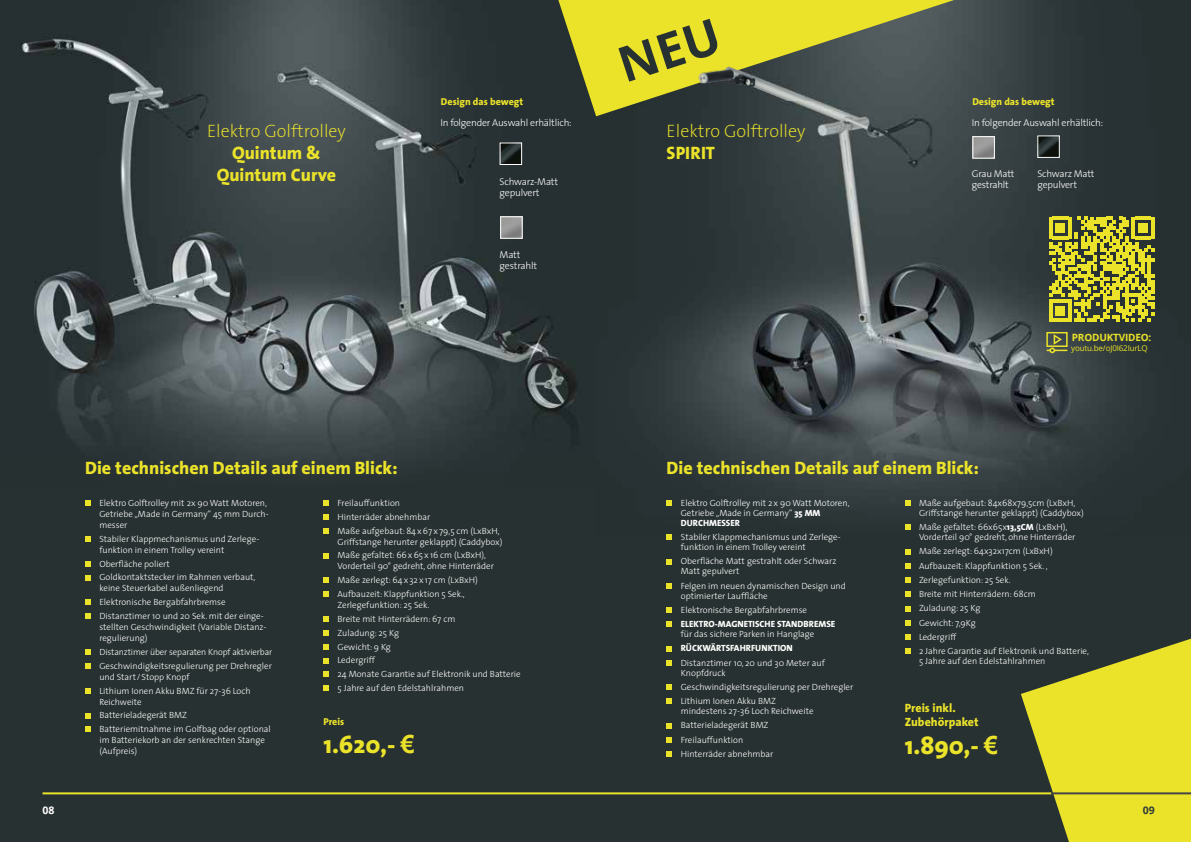
<style>
.page{position:relative;width:1191px;height:842px;background:#fff}
.page>*{position:absolute;margin:0;border:0;box-sizing:border-box;transform-origin:0 0}
.t1{font:800 25px "The Sans";color:#ebe32a}
.t2{font:800 18px/21.6px "The Sans";color:#ebe32a;text-align:center}
.t3{font:200 18px "The Sans";color:#ebe32a}
.t4{font:800 12px/14px "The Sans";color:#ebe32a}
.t5{font:700 10.5px "Open Sans";color:#fff}
.t6{font:700 10.5px "Open Sans";color:#303b3c}
.t7{font:300 10px/11px "The Sans";letter-spacing:-.02em;color:#fff}
.t8{font:800 10px "The Sans";color:#ebe32a}
.t9{font:700 10px "Open Sans";letter-spacing:-.02em;color:#ebe32a}
.t10{font:300 9.9px "The Sans";letter-spacing:-.02em;color:#fff}
.t11{font:300 9px/13.8px "The Sans";color:#fff}
.t12{font:800 9px "The Sans";color:#fff}
.t13{font:8px "Open Sans";letter-spacing:-.02em;color:#ebe32a}
.s1{font-family:"Arial";font-weight:700}
.s2{font-weight:800}
</style>
<div class="page">
<div style="left:595px;top:0;width:596px;height:842px;background:#283131"></div>
<img style="left:596px;top:0;width:559px;height:530px">
<div style="left:0;top:0;width:595px;height:842px;background:#283131"></div>
<img style="left:20px;top:0;width:557px;height:468px">
<svg style="left:1020px;top:639px;width:171px;height:203px"></svg>
<hr style="left:43px;top:792px;width:1008px;height:2px;background:#ebe32a">
<hr style="left:1051px;top:792px;width:140px;height:2px;background:#454545">
<svg style="left:558px;top:0;width:396px;height:116px;background:#8f913f"></svg>
<svg style="left:323px;top:500px;width:6px;height:6px"></svg>
<svg style="left:323px;top:514px;width:6px;height:6px"></svg>
<svg style="left:323px;top:528px;width:6px;height:5px"></svg>
<svg style="left:323px;top:553px;width:6px;height:5px"></svg>
<svg style="left:323px;top:577px;width:6px;height:6px"></svg>
<svg style="left:323px;top:591px;width:6px;height:6px"></svg>
<svg style="left:323px;top:616px;width:6px;height:6px"></svg>
<svg style="left:323px;top:630px;width:6px;height:6px"></svg>
<svg style="left:323px;top:644px;width:6px;height:5px"></svg>
<svg style="left:323px;top:658px;width:6px;height:5px"></svg>
<svg style="left:323px;top:671px;width:6px;height:6px"></svg>
<svg style="left:323px;top:685px;width:6px;height:6px"></svg>
<svg style="left:904px;top:500px;width:6px;height:6px"></svg>
<svg style="left:904px;top:524px;width:6px;height:6px"></svg>
<svg style="left:905px;top:549px;width:5px;height:5px"></svg>
<svg style="left:905px;top:563px;width:5px;height:6px"></svg>
<svg style="left:905px;top:577px;width:5px;height:6px"></svg>
<svg style="left:905px;top:591px;width:5px;height:6px"></svg>
<svg style="left:905px;top:606px;width:5px;height:5px"></svg>
<svg style="left:905px;top:620px;width:5px;height:6px"></svg>
<svg style="left:905px;top:634px;width:5px;height:6px"></svg>
<svg style="left:905px;top:648px;width:5px;height:6px"></svg>
<svg style="left:85px;top:500px;width:6px;height:6px"></svg>
<svg style="left:85px;top:536px;width:6px;height:6px"></svg>
<svg style="left:85px;top:561px;width:6px;height:5px"></svg>
<svg style="left:85px;top:575px;width:6px;height:5px"></svg>
<svg style="left:85px;top:599px;width:6px;height:6px"></svg>
<svg style="left:85px;top:613px;width:6px;height:6px"></svg>
<svg style="left:85px;top:649px;width:6px;height:6px"></svg>
<svg style="left:85px;top:663px;width:6px;height:6px"></svg>
<svg style="left:85px;top:688px;width:6px;height:5px"></svg>
<svg style="left:85px;top:713px;width:6px;height:5px"></svg>
<svg style="left:85px;top:726px;width:6px;height:6px"></svg>
<svg style="left:666px;top:500px;width:6px;height:6px"></svg>
<svg style="left:666px;top:534px;width:6px;height:6px"></svg>
<svg style="left:666px;top:559px;width:6px;height:5px"></svg>
<svg style="left:666px;top:583px;width:6px;height:6px"></svg>
<svg style="left:666px;top:607px;width:6px;height:6px"></svg>
<svg style="left:666px;top:621px;width:6px;height:6px"></svg>
<svg style="left:666px;top:646px;width:6px;height:5px"></svg>
<svg style="left:666px;top:660px;width:6px;height:6px"></svg>
<svg style="left:666px;top:684px;width:6px;height:6px"></svg>
<svg style="left:666px;top:698px;width:6px;height:6px"></svg>
<svg style="left:666px;top:723px;width:6px;height:5px"></svg>
<svg style="left:666px;top:737px;width:6px;height:6px"></svg>
<svg style="left:666px;top:751px;width:6px;height:6px"></svg>
<img style="left:974px;top:138px;width:18px;height:19px">
<div style="left:972px;top:136px;width:22px;height:23px;border:1px solid #fff"></div>
<img style="left:1039px;top:137px;width:18px;height:19px">
<div style="left:1037px;top:135px;width:22px;height:23px;border:1px solid #fff"></div>
<img style="left:666px;top:36px;width:170px;height:64px">
<img style="left:501px;top:145px;width:19px;height:18px">
<div style="left:499px;top:143px;width:23px;height:22px;border:1px solid #fff"></div>
<svg style="left:1049px;top:217px;width:105px;height:105px"></svg>
<svg style="left:1045px;top:331px;width:24px;height:23px"></svg>
<img style="left:502px;top:218px;width:18px;height:19px">
<div style="left:500px;top:216px;width:22px;height:23px;border:1px solid #fff"></div>
<div style="left:618px;top:19px;width:102px;height:63px;background:#ebe32a"></div>
<h2 class="t3" style="left:207px;top:116px;width:140px">Elektro Golftrolley</h2>
<h2 class="t2" style="left:217px;top:142px;width:121px">Quintum &amp;<br>Quintum Curve</h2>
<p class="t8" style="left:441px;top:93px;width:84px">Design das bewegt</p>
<p class="t8" style="left:972px;top:93px;width:84px">Design das bewegt</p>
<p class="t7" style="left:440px;top:116px;width:133px">In folgender Auswahl erhältlich:</p>
<p class="t7" style="left:971px;top:116px;width:133px">In folgender Auswahl erhältlich:</p>
<h2 class="t3" style="left:666px;top:116px;width:140px">Elektro Golftrolley</h2>
<h2 class="t2" style="left:666px;top:142px;width:50px">SPIRIT</h2>
<p class="t7" style="left:499px;top:175px;width:60px">Schwarz-Matt gepulvert</p>
<p class="t7" style="left:499px;top:249px;width:39px">Matt gestrahlt</p>
<p class="t10" style="left:971px;top:166px;width:44px">Grau Matt</p>
<p class="t10" style="left:1037px;top:166px;width:58px">Schwarz Matt</p>
<p class="t10" style="left:971px;top:177px;width:39px">gestrahlt</p>
<p class="t10" style="left:1037px;top:177px;width:41px">gepulvert</p>
<p class="t9" style="left:1071px;top:330px;width:81px">PRODUKTVIDEO:</p>
<p class="t13" style="left:1071px;top:342px;width:78px">youtu.be/oJ0I62IurLQ</p>
<h2 class="t2" style="left:85px;top:457px;width:314px">Die technischen Details auf einem Blick:</h2>
<h2 class="t2" style="left:666px;top:457px;width:314px">Die technischen Details auf einem Blick:</h2>
<p class="t11" style="left:99px;top:497px;width:171px;line-height:11px">Elektro Golftrolley mit 2x 90 Watt Motoren,<br>Getriebe „Made in Germany“ 45 mm Durch&shy;messer</p>
<p class="t11" style="left:99px;top:533px;width:161px;line-height:11px">Stabiler Klappmechanismus und Zerlege&shy;funktion in einem Trolley vereint</p>
<p class="t11" style="left:99px;top:556px;width:157px">Oberfläche poliert<br>Goldkontaktstecker im Rahmen verbaut,</p>
<p class="t11" style="left:99px;top:581px;width:166px">keine Steuerkabel außenliegend<br>Elektronische Bergabfahrbremse<br>Distanztimer 10 und 20 Sek. mit der einge-</p>
<p class="t11" style="left:99px;top:621px;width:168px;line-height:11px">stellten Geschwindigkeit (Variable Distanz&shy;regulierung)</p>
<p class="t11" style="left:99px;top:645px;width:174px">Distanztimer über separaten Knopf aktivierbar<br>Geschwindigkeitsregulierung per Drehregler</p>
<p class="t11" style="left:99px;top:669px;width:153px">und Start/Stopp Knopf<br>Lithium Ionen Akku BMZ für 27-36 Loch</p>
<p class="t11" style="left:99px;top:694px;width:173px">Reichweite<br>Batterieladegerät BMZ<br>Batteriemitnahme im Golfbag oder optional</p>
<p class="t11" style="left:99px;top:734px;width:167px;line-height:11px">im Batteriekorb an der senkrechten Stange (Aufpreis)</p>
<p class="t11" style="left:337px;top:496px;width:163px">Freilauffunktion<br>Hinterräder abnehmbar<br>Maße aufgebaut: 84x67x79,5 cm (LxBxH,</p>
<p class="t11" style="left:337px;top:534px;width:166px">Griffstange herunter geklappt) (Caddybox)<br>Maße gefaltet: 66x65x16 cm (LxBxH),</p>
<p class="t11" style="left:337px;top:559px;width:158px">Vorderteil 90° gedreht, ohne Hinterräder<br>Maße zerlegt: 64x32x17 cm (LxBxH)<br>Aufbauzeit: Klappfunktion 5 Sek.,</p>
<p class="t11" style="left:337px;top:598px;width:185px">Zerlegefunktion: 25 Sek.<br>Breite mit Hinterrädern: 67 cm<br>Zuladung: 25 Kg<br>Gewicht: 9 Kg<br>Ledergriff<br>24 Monate Garantie auf Elektronik und Batterie<br>5 Jahre auf den Edelstahlrahmen</p>
<p class="t8" style="left:323px;top:714px;width:22px">Preis</p>
<h1 class="t1" style="left:323px;top:724px;width:93px">1.620,- <span class="s1">€</span></h1>
<p class="t11" style="left:919px;top:497px;width:166px;line-height:10px">Maße aufgebaut: 84x68x79,5cm (LxBxH,<br>Griffstange herunter geklappt) (Caddybox)</p>
<p class="t11" style="left:919px;top:522px;width:158px;line-height:10px">Maße gefaltet: 66x65x<span class="s2">13,5CM</span> (LxBxH),<br>Vorderteil 90° gedreht, ohne Hinterräder</p>
<p class="t11" style="left:919px;top:544px;width:171px;line-height:14.3px">Maße zerlegt: 64x32x17cm (LxBxH)<br>Aufbauzeit: Klappfunktion 5 Sek. ,<br>Zerlegefunktion: 25 Sek.<br>Breite mit Hinterrädern: 68cm<br>Zuladung: 25 Kg<br>Gewicht: 7,9Kg<br>Ledergriff<br>2 Jahre Garantie auf Elektronik und Batterie,</p>
<p class="t11" style="left:919px;top:654px;width:128px">5 Jahre auf den Edelstahlrahmen</p>
<p class="t11" style="left:681px;top:497px;width:170px;line-height:10px">Elektro Golftrolley mit 2x 90 Watt Motoren,<br>Getriebe „Made in Germany“ <span class="s2">35 MM<br>DURCHMESSER</span></p>
<p class="t11" style="left:681px;top:532px;width:161px;line-height:10px">Stabiler Klappmechanismus und Zerlege&shy;funktion in einem Trolley vereint</p>
<p class="t11" style="left:681px;top:556px;width:157px;line-height:10px">Oberfläche Matt gestrahlt oder Schwarz<br>Matt gepulvert</p>
<p class="t11" style="left:681px;top:580px;width:166px;line-height:10px">Felgen im neuen dynamischen Design und optimierter Lauffläche</p>
<p class="t11" style="left:681px;top:603px;width:128px">Elektronische Bergabfahrbremse</p>
<p class="t12" style="left:681px;top:616px;width:156px">ELEKTRO-MAGNETISCHE STANDBREMSE</p>
<p class="t11" style="left:681px;top:627px;width:135px">für das sichere Parken in Hanglage</p>
<p class="t12" style="left:681px;top:641px;width:113px">RÜCKWÄRTSFAHRFUNKTION</p>
<p class="t11" style="left:681px;top:657px;width:145px;line-height:10px">Distanztimer 10, 20 und 30 Meter auf<br>Knopfdruck</p>
<p class="t11" style="left:681px;top:679px;width:174px;line-height:14.3px">Geschwindigkeitsregulierung per Drehregler<br>Lithium Ionen Akku BMZ</p>
<p class="t11" style="left:681px;top:704px;width:134px;line-height:14.3px">mindestens 27-36 Loch Reichweite<br>Batterieladegerät BMZ<br>Freilauffunktion<br>Hinterräder abnehmbar</p>
<h3 class="t4" style="left:904px;top:701px;width:75px">Preis inkl.<br>Zubehörpaket</h3>
<h1 class="t1" style="left:904px;top:724px;width:95px">1.890,- <span class="s1">€</span></h1>
<p class="t5" style="left:43px;top:803px;width:13px">08</p>
<p class="t6" style="left:1143px;top:803px;width:13px">09</p>
</div>
